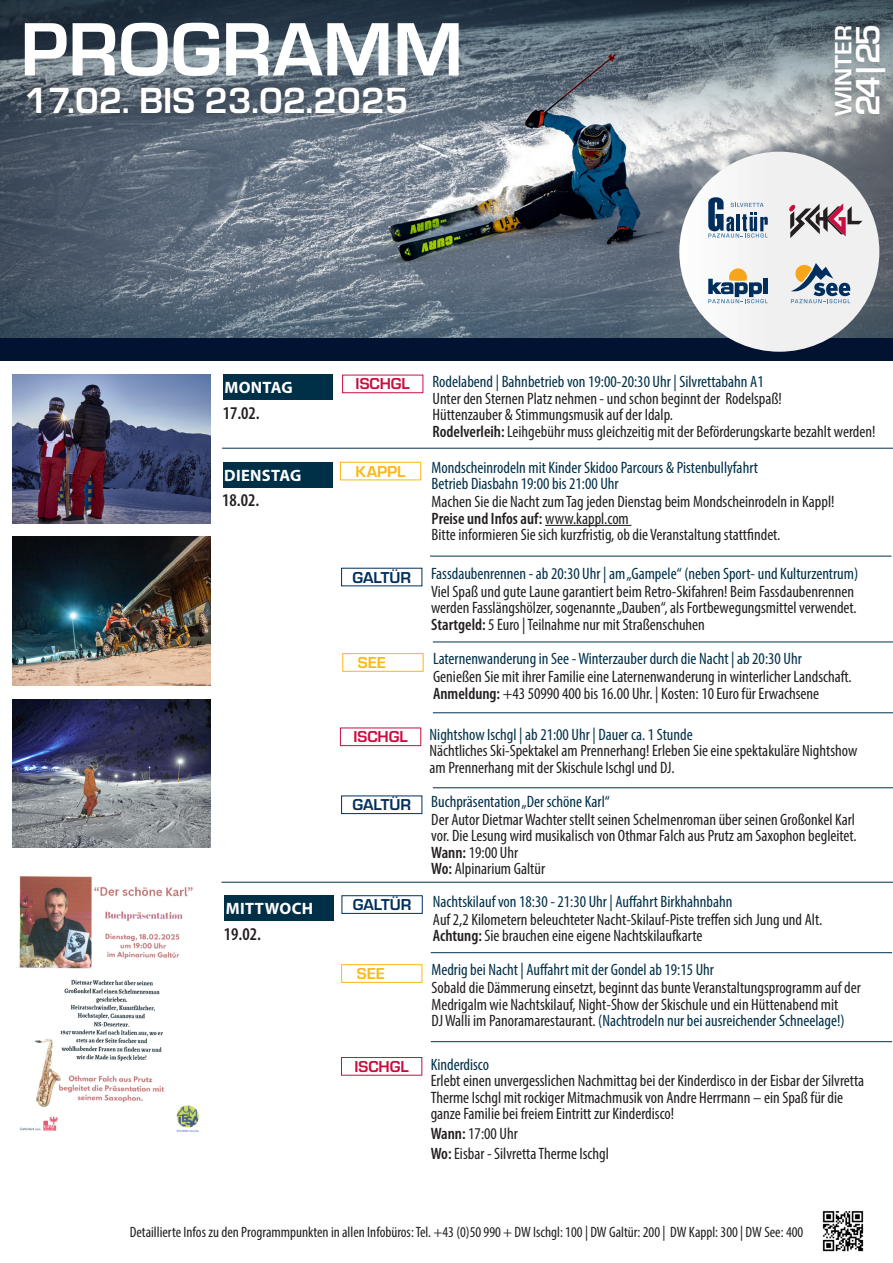
<style>
.page{position:relative;width:893px;height:1263px;background:#fff}
.page>*{position:absolute;margin:0;border:0;box-sizing:border-box;transform-origin:0 0}
.t1{font:700 78.45px "Eurostile";color:#fff}
.t2{font:700 37.8px "Eurostile";color:#fff}
.t3{font:700 34.95px "Eurostile";color:#fff}
.t4{font:700 24.45px "Eurostile";letter-spacing:.005em;color:#fff}
.t5{font:600 condensed 18px "Myriad Pro";color:#231f20}
.t6{font:condensed 16.5px/16.5px "Myriad Pro";color:#231f20}
.t7{font:condensed 16.5px/16.5px "Myriad Pro";color:#003048}
.t8{font:700 16.5px "Myriad Pro";letter-spacing:.02em;color:#fff}
.t9{font:700 16.5px "Eurostile";color:#002f5e}
.t10{font:700 16.5px "Eurostile";color:#cd0d40}
.t11{font:700 16.5px "Eurostile";color:#fcb814}
.t12{font:condensed 15px "Myriad Pro";color:#231f20}
.s1{font-weight:600}
.s2{color:#003048}
</style>
<div class="page">
<img style="left:822px;top:1211px;width:42px;height:41px">
<img style="left:0;top:149px;width:892px;height:130px">
<svg style="left:0;top:279px;width:893px;height:59px;background:#576878"></svg>
<svg style="left:0;top:0;width:893px;height:149px;background:#64717c"></svg>
<div style="left:828px;top:18px;width:64px;height:105px;background:#231f20;opacity:.26"></div>
<div style="left:19px;top:80px;width:395px;height:42px;background:#231f20;opacity:.36"></div>
<div style="left:0;top:338px;width:893px;height:23px;background:#011331"></div>
<div style="left:679px;top:152px;width:200px;height:200px;background:#f0f0f1;border-radius:100px"></div>
<svg style="left:708px;top:268px;width:60px;height:35px"></svg>
<svg style="left:789px;top:203px;width:73px;height:35px"></svg>
<svg style="left:708px;top:197px;width:60px;height:41px"></svg>
<hr style="left:737px;top:214px;width:3px;height:17px;background:#002f5e">
<svg style="left:791px;top:263px;width:59px;height:40px"></svg>
<div style="left:341px;top:795px;width:81px;height:19px;border:1px solid #002f5e"></div>
<hr style="left:221px;top:882px;width:672px;height:1px;background:#003048">
<div style="left:342px;top:895px;width:81px;height:19px;border:1px solid #002f5e"></div>
<div style="left:223px;top:374px;width:110px;height:26px;background:#003048"></div>
<div style="left:225px;top:895px;width:109px;height:26px;background:#003048"></div>
<div style="left:341px;top:964px;width:81px;height:19px;border:1px solid #fcb814"></div>
<hr style="left:431px;top:952px;width:461px;height:1px;background:#003048">
<hr style="left:431px;top:1041px;width:461px;height:1px;background:#003048">
<div style="left:340px;top:462px;width:81px;height:18px;border:1px solid #fcb814"></div>
<hr style="left:545px;top:525px;width:86px;height:1px;background:#231f20">
<div style="left:223px;top:462px;width:109px;height:26px;background:#003048"></div>
<div style="left:342px;top:653px;width:81px;height:19px;border:1px solid #fcb814"></div>
<hr style="left:222px;top:448px;width:671px;height:1px;background:#003048">
<div style="left:342px;top:375px;width:81px;height:18px;border:1px solid #cd0d40"></div>
<hr style="left:430px;top:556px;width:461px;height:1px;background:#003048">
<hr style="left:433px;top:641px;width:460px;height:1px;background:#003048">
<hr style="left:433px;top:712px;width:460px;height:1px;background:#003048">
<hr style="left:433px;top:787px;width:460px;height:1px;background:#003048">
<img style="left:12px;top:537px;width:198px;height:148px">
<img style="left:12px;top:374px;width:198px;height:149px">
<img style="left:12px;top:699px;width:198px;height:149px">
<img style="left:19px;top:876px;width:180px;height:256px">
<div style="left:340px;top:728px;width:81px;height:18px;border:1px solid #cd0d40"></div>
<div style="left:341px;top:1057px;width:81px;height:18px;border:1px solid #cd0d40"></div>
<h1 class="t1" style="left:20px;top:6px;width:444px">PROGRAMM</h1>
<h2 class="t2" style="left:24px;top:80px;width:385px">17.02. BIS 23.02.2025</h2>
<h3 class="t4" style="left:830px;top:116px;width:93px;rotate:-90deg">WINTER</h3>
<h3 class="t3" style="left:848px;top:116px;width:94px;rotate:-90deg">24|25</h3>
<p class="t8" style="left:224px;top:377px;width:70px">MONTAG</p>
<p class="t5" style="left:223px;top:403px;width:39px">17.02.</p>
<p class="t8" style="left:224px;top:465px;width:79px">DIENSTAG</p>
<p class="t5" style="left:222px;top:490px;width:39px">18.02.</p>
<p class="t8" style="left:226px;top:898px;width:89px">MITTWOCH</p>
<p class="t5" style="left:224px;top:924px;width:39px">19.02.</p>
<p class="t10" style="left:356px;top:375px;width:56px">ISCHGL</p>
<p class="t7" style="left:432px;top:373px;width:333px">Rodelabend | Bahnbetrieb von 19:00-20:30 Uhr | Silvrettabahn A1</p>
<p class="t6" style="left:432px;top:390px;width:444px">Unter den Sternen Platz nehmen - und schon beginnt der Rodelspaß!<br>Hüttenzauber &amp; Stimmungsmusik auf der Idalp.<br><span class="s1">Rodelverleih:</span> Leihgebühr muss gleichzeitig mit der Beförderungskarte bezahlt werden!</p>
<p class="t11" style="left:356px;top:462px;width:51px">KAPPL</p>
<p class="t7" style="left:432px;top:459px;width:328px">Mondscheinrodeln mit Kinder Skidoo Parcours &amp; Pistenbullyfahrt<br>Betrieb Diasbahn 19:00 bis 21:00 Uhr</p>
<p class="t6" style="left:432px;top:493px;width:404px">Machen Sie die Nacht zum Tag jeden Dienstag beim Mondscheinrodeln in Kappl!<br><span class="s1">Preise und Infos auf:</span> www.kappl.com<br>Bitte informieren Sie sich kurzfristig, ob die Veranstaltung stattfindet.</p>
<p class="t9" style="left:352px;top:568px;width:60px">GALTÜR</p>
<p class="t7" style="left:431px;top:565px;width:428px">Fassdaubenrennen - ab 20:30 Uhr | am „Gampele“ (neben Sport- und Kulturzentrum)</p>
<p class="t6" style="left:431px;top:583px;width:427px">Viel Spaß und gute Laune garantiert beim Retro-Skifahren! Beim Fassdaubenrennen werden Fasslängshölzer, sogenannte „Dauben“, als Fortbewegungsmittel verwendet.<br><span class="s1">Startgeld:</span> 5 Euro | Teilnahme nur mit Straßenschuhen</p>
<p class="t11" style="left:358px;top:653px;width:30px">SEE</p>
<p class="t7" style="left:433px;top:650px;width:370px">Laternenwanderung in See - Winterzauber durch die Nacht | ab 20:30 Uhr</p>
<p class="t6" style="left:433px;top:668px;width:420px">Genießen Sie mit ihrer Familie eine Laternenwanderung in winterlicher Landschaft.<br><span class="s1">Anmeldung:</span> +43 50990 400 bis 16.00 Uhr. | Kosten: 10 Euro für Erwachsene</p>
<p class="t10" style="left:353px;top:728px;width:56px">ISCHGL</p>
<p class="t7" style="left:430px;top:726px;width:265px">Nightshow Ischgl | ab 21:00 Uhr | Dauer ca. 1 Stunde</p>
<p class="t6" style="left:430px;top:742px;width:429px">Nächtliches Ski-Spektakel am Prennerhang! Erleben Sie eine spektakuläre Nightshow am Prennerhang mit der Skischule Ischgl und DJ.</p>
<p class="t9" style="left:352px;top:796px;width:60px">GALTÜR</p>
<p class="t9" style="left:353px;top:895px;width:60px">GALTÜR</p>
<p class="t7" style="left:431px;top:793px;width:180px">Buchpräsentation „Der schöne Karl“</p>
<p class="t6" style="left:431px;top:811px;width:427px">Der Autor Dietmar Wachter stellt seinen Schelmenroman über seinen Großonkel Karl vor. Die Lesung wird musikalisch von Othmar Falch aus Prutz am Saxophon begleitet.<br><span class="s1">Wann:</span> 19:00 Uhr<br><span class="s1">Wo:</span> Alpinarium Galtür</p>
<p class="t7" style="left:433px;top:893px;width:301px">Nachtskilauf von 18:30 - 21:30 Uhr | Auffahrt Birkhahnbahn</p>
<p class="t6" style="left:433px;top:911px;width:391px">Auf 2,2 Kilometern beleuchteter Nacht-Skilauf-Piste treffen sich Jung und Alt.<br><span class="s1">Achtung:</span> Sie brauchen eine eigene Nachtskilaufkarte</p>
<p class="t11" style="left:357px;top:964px;width:30px">SEE</p>
<p class="t7" style="left:431px;top:961px;width:284px">Medrig bei Nacht | Auffahrt mit der Gondel ab 19:15 Uhr</p>
<p class="t6" style="left:431px;top:979px;width:431px">Sobald die Dämmerung einsetzt, beginnt das bunte Veranstaltungsprogramm auf der<br>Medrigalm wie Nachtskilauf, Night-Show der Skischule und ein Hüttenabend mit<br>DJ Walli im Panoramarestaurant. <span class="s2">(Nachtrodeln nur bei ausreichender Schneelage!)</span></p>
<p class="t10" style="left:355px;top:1057px;width:56px">ISCHGL</p>
<p class="t7" style="left:431px;top:1056px;width:60px">Kinderdisco</p>
<p class="t6" style="left:431px;top:1072px;width:435px">Erlebt einen unvergesslichen Nachmittag bei der Kinderdisco in der Eisbar der Silvretta<br>Therme Ischgl mit rockiger Mitmachmusik von Andre Herrmann – ein Spaß für die ganze Familie bei freiem Eintritt zur Kinderdisco!</p>
<p class="t6" style="left:431px;top:1123px;width:180px;line-height:19.8px"><span class="s1">Wann:</span> 17:00 Uhr<br><span class="s1">Wo:</span> Eisbar - Silvretta Therme Ischgl</p>
<p class="t12" style="left:130px;top:1223px;width:675px">Detaillierte Infos zu den Programmpunkten in allen Infobüros: Tel. +43 (0)50 990 + DW Ischgl: 100 | DW Galtür: 200 | DW Kappl: 300 | DW See: 400</p>
</div>
